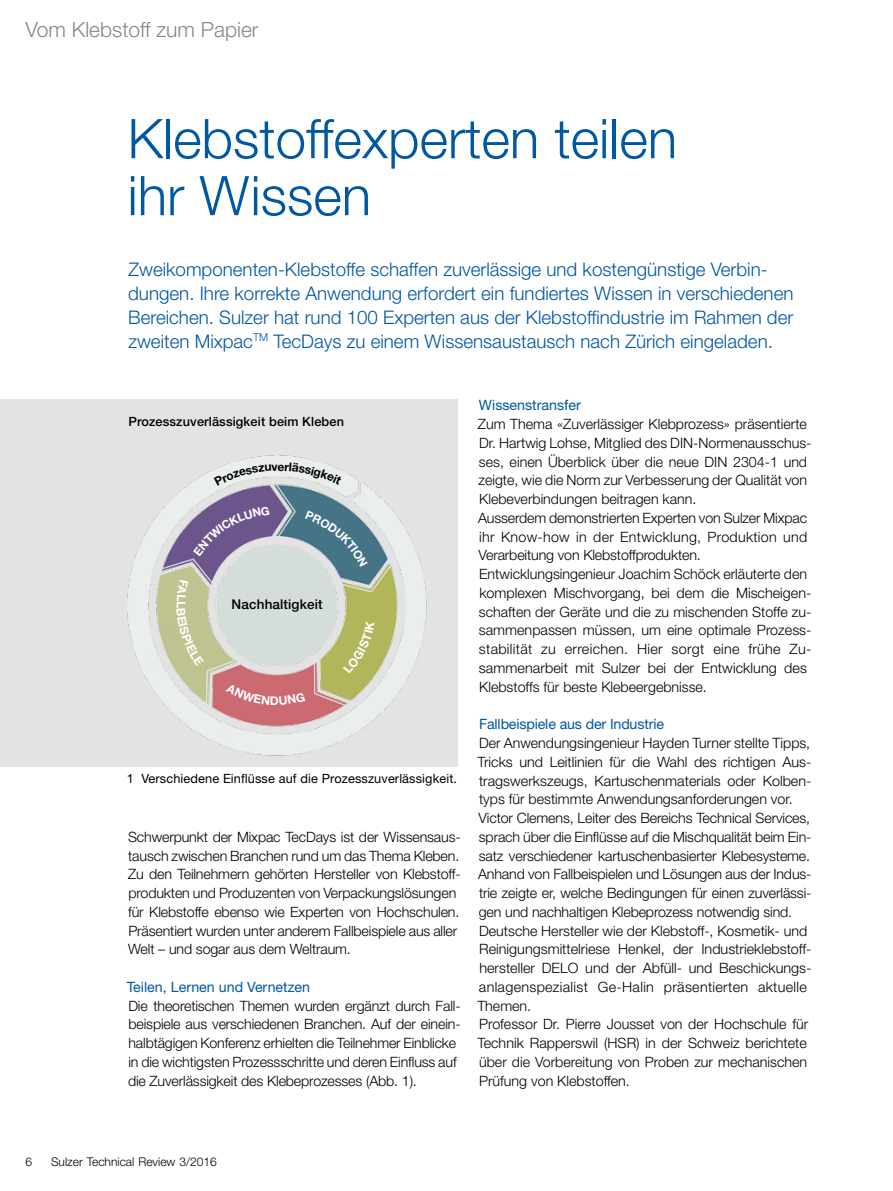
<style>
.page{position:relative;width:893px;height:1191px;background:#fff}
.page>*{position:absolute;margin:0;border:0;box-sizing:border-box;transform-origin:0 0}
.t1{font:300 54.75px/57px "Helvetica Neue LT Std";color:#0057a2}
.t2{font:300 21px "Helvetica Neue LT Std";color:#868786}
.t3{font:300 18.75px/24px "Helvetica Neue LT Std";color:#0057a2}
.t4{font:300 14.25px/18.8px "Helvetica Neue LT Std";color:#000}
.t5{font:14.25px "Helvetica Neue LT Std";color:#0057a2}
.t6{font:500 13.5px "Helvetica Neue LT Std";letter-spacing:.01em;color:#000}
.t7{font:12.75px "Helvetica Neue LT Std";letter-spacing:.01em;color:#000}
.t8{font:500 12.75px "Helvetica Neue LT Std";letter-spacing:.01em;color:#000}
.t9{font:300 12px "Helvetica Neue LT Std";color:#000}
.t10{font:700 12px "Helvetica Neue LT Std";color:#fff}
</style>
<div class="page">
<img style="left:0;top:399px;width:457px;height:367px">
<svg style="left:193px;top:506px;width:77px;height:50px;background:#7e6b98"></svg>
<svg style="left:214px;top:462px;width:128px;height:24px;background:#e6e9e8"></svg>
<svg style="left:305px;top:511px;width:63px;height:56px;background:#5c8594"></svg>
<svg style="left:226px;top:683px;width:44px;height:22px"></svg>
<svg style="left:279px;top:692px;width:26px;height:13px"></svg>
<div style="left:177px;top:579px;width:27px;height:87px;background:#bfc38f"></div>
<div style="left:343px;top:620px;width:32px;height:53px;background:#b1b65b"></div>
<h2 class="t2" style="left:26px;top:17px;width:234px">Vom Klebstoff zum Papier</h2>
<h1 class="t1" style="left:128px;top:109px;width:551px">Klebstoffexperten teilen ihr Wissen</h1>
<p class="t3" style="left:128px;top:256px;width:667px">Zweikomponenten-Klebstoffe schaffen zuverlässige und kostengünstige Verbin&shy;dungen. Ihre korrekte Anwendung erfordert ein fundiertes Wissen in verschiedenen Bereichen. Sulzer hat rund 100 Experten aus der Klebstoffindustrie im Rahmen der zweiten Mixpac<sup>TM</sup> TecDays zu einem Wissensaustausch nach Zürich eingeladen.</p>
<p class="t8" style="left:128px;top:414px;width:217px">Prozesszuverlässigkeit beim Kleben</p>
<p class="t6" style="left:232px;top:596px;width:93px">Nachhaltigkeit</p>
<p class="t10" style="left:270px;top:693px;width:10px">D</p>
<p class="t7" style="left:127px;top:771px;width:332px">1 Verschiedene Einflüsse auf die Prozesszuverlässigkeit.</p>
<p class="t4" style="left:128px;top:827px;width:334px">Schwerpunkt der Mixpac TecDays ist der Wissensaus&shy;tausch zwischen Branchen rund um das Thema Kleben.<br>Zu den Teilnehmern gehörten Hersteller von Klebstoff&shy;produkten und Produzenten von Verpackungslösungen für Klebstoffe ebenso wie Experten von Hochschulen.<br>Präsentiert wurden unter anderem Fallbeispiele aus aller Welt – und sogar aus dem Weltraum.</p>
<p class="t5" style="left:127px;top:978px;width:185px">Teilen, Lernen und Vernetzen</p>
<p class="t4" style="left:128px;top:996px;width:334px">Die theoretischen Themen wurden ergänzt durch Fall&shy;beispiele aus verschiedenen Branchen. Auf der einein&shy;halbtägigen Konferenz erhielten die Teilnehmer Einblicke in die wichtigsten Prozessschritte und deren Einfluss auf die Zuverlässigkeit des Klebeprozesses (Abb. 1).</p>
<p class="t5" style="left:479px;top:397px;width:103px">Wissenstransfer</p>
<p class="t4" style="left:478px;top:414px;width:335px">Zum Thema «Zuverlässiger Klebprozess» präsentierte Dr. Hartwig Lohse, Mitglied des DIN-Normenausschus&shy;ses, einen Überblick über die neue DIN 2304-1 und zeigte, wie die Norm zur Verbesserung der Qualität von Klebeverbindungen beitragen kann.<br>Ausserdem demonstrierten Experten von Sulzer Mixpac ihr Know-how in der Entwicklung, Produktion und Verarbeitung von Klebstoffprodukten.<br>Entwicklungsingenieur Joachim Schöck erläuterte den komplexen Mischvorgang, bei dem die Mischeigen&shy;schaften der Geräte und die zu mischenden Stoffe zu&shy;sammenpassen müssen, um eine optimale Prozess&shy;stabilität zu erreichen. Hier sorgt eine frühe Zu&shy;sammenarbeit mit Sulzer bei der Entwicklung des Klebstoffs für beste Klebeergebnisse.</p>
<p class="t5" style="left:479px;top:715px;width:186px">Fallbeispiele aus der Industrie</p>
<p class="t4" style="left:477px;top:733px;width:336px">Der Anwendungsingenieur Hayden Turner stellte Tipps, Tricks und Leitlinien für die Wahl des richtigen Aus&shy;tragswerkszeugs, Kartuschenmaterials oder Kolben&shy;typs für bestimmte Anwendungsanforderungen vor.<br>Victor Clemens, Leiter des Bereichs Technical Services, sprach über die Einflüsse auf die Mischqualität beim Ein&shy;satz verschiedener kartuschenbasierter Klebesysteme.<br>Anhand von Fallbeispielen und Lösungen aus der Indus&shy;trie zeigte er, welche Bedingungen für einen zuverlässi&shy;gen und nachhaltigen Klebeprozess notwendig sind.<br>Deutsche Hersteller wie der Klebstoff-, Kosmetik- und Reinigungsmittelriese Henkel, der Industrieklebstoff&shy;hersteller DELO und der Abfüll- und Beschickungs&shy;anlagenspezialist Ge-Halin präsentierten aktuelle Themen.<br>Professor Dr. Pierre Jousset von der Hochschule für Technik Rapperswil (HSR) in der Schweiz berichtete über die Vorbereitung von Proben zur mechanischen Prüfung von Klebstoffen.</p>
<p class="t9" style="left:26px;top:1153px;width:8px">6</p>
<p class="t9" style="left:51px;top:1153px;width:167px">Sulzer Technical Review 3/2016</p>
</div>
